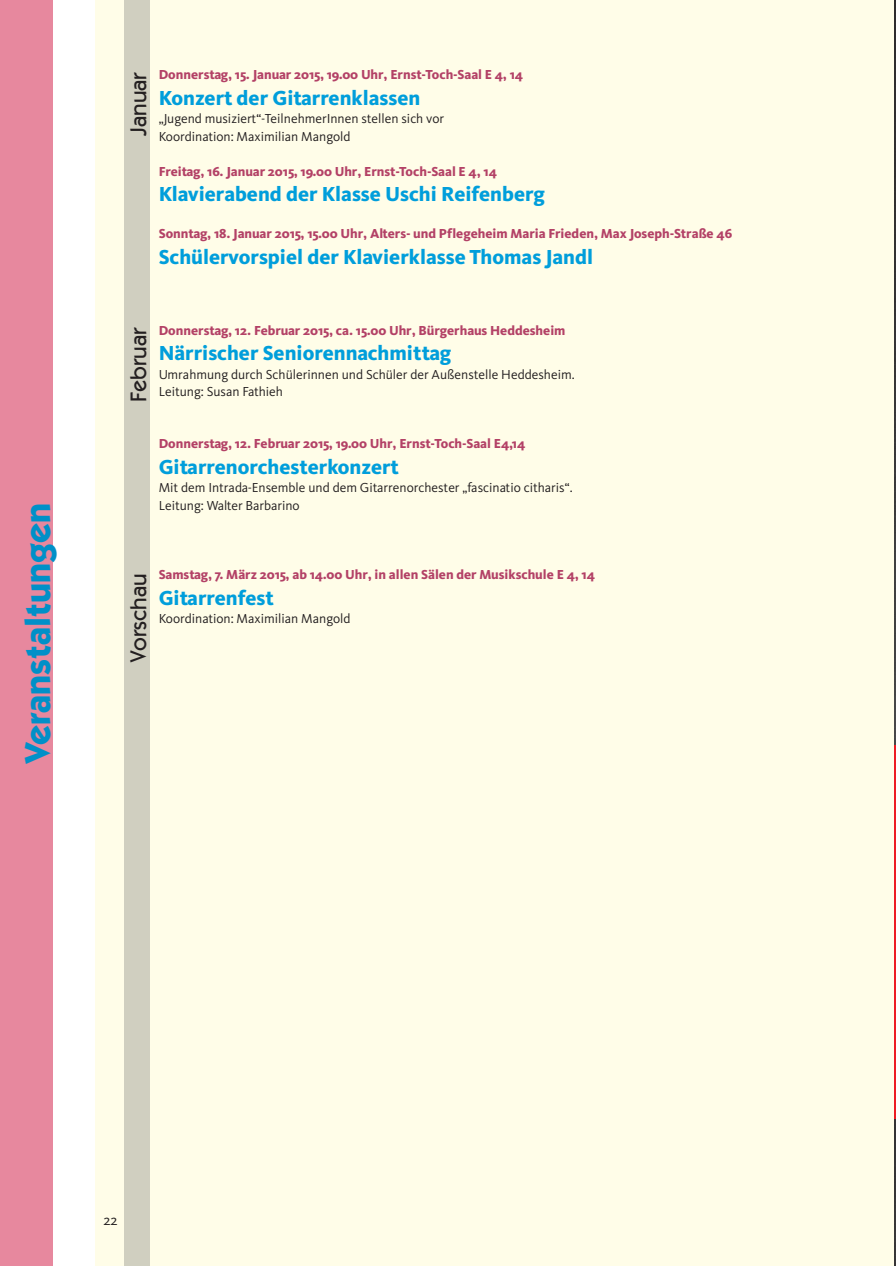
<style>
.page{position:relative;width:896px;height:1266px;background:#fff}
.page>*{position:absolute;margin:0;border:0;box-sizing:border-box;transform-origin:0 0}
.t1{font:700 36px "Itc Kabel";color:#0090c8}
.t2{font:500 22.5px "Itc Kabel";color:#231f20}
.t3{font:800 21px "Kievit";color:#009edb}
.t4{font:15px "Kievit";color:#231f20}
.t5{font:800 13.5px "Kievit";color:#b34166}
.t6{font:13.5px/17.2px "Kievit";color:#231f20}
</style>
<div class="page">
<div style="left:95px;top:0;width:799px;height:1265px;background:#fffde8"></div>
<div style="left:125px;top:0;width:25px;height:1265px;background:#d0cfc0"></div>
<div style="left:0;top:0;width:52px;height:1265px;background:#e7889e"></div>
<svg style="left:894px;top:0;width:1px;height:1265px"></svg>
<hr style="left:894px;top:745px;width:1px;height:373px;background:#ed1c24">
<h1 class="t1" style="left:24px;top:763px;width:262px;rotate:-90deg">Veranstaltungen</h1>
<h2 class="t2" style="left:130px;top:136px;width:66px;rotate:-90deg">Januar</h2>
<p class="t5" style="left:159px;top:70px;width:366px">Donnerstag, 15. Januar 2015, 19.00 Uhr, Ernst-Toch-Saal E 4, 14</p>
<h3 class="t3" style="left:159px;top:90px;width:263px">Konzert der Gitarrenklassen</h3>
<p class="t6" style="left:159px;top:112px;width:287px">„Jugend musiziert“-TeilnehmerInnen stellen sich vor<br>Koordination: Maximilian Mangold</p>
<p class="t5" style="left:159px;top:166px;width:340px">Freitag, 16. Januar 2015, 19.00 Uhr, Ernst-Toch-Saal E 4, 14</p>
<h3 class="t3" style="left:159px;top:186px;width:388px">Klavierabend der Klasse Uschi Reifenberg</h3>
<p class="t5" style="left:159px;top:228px;width:575px">Sonntag, 18. Januar 2015, 15.00 Uhr, Alters- und Pflegeheim Maria Frieden, Max Joseph-Straße 46</p>
<h3 class="t3" style="left:159px;top:248px;width:436px">Schülervorspiel der Klavierklasse Thomas Jandl</h3>
<h2 class="t2" style="left:130px;top:402px;width:77px;rotate:-90deg">Februar</h2>
<p class="t5" style="left:159px;top:325px;width:408px">Donnerstag, 12. Februar 2015, ca. 15.00 Uhr, Bürgerhaus Heddesheim</p>
<h3 class="t3" style="left:159px;top:345px;width:294px">Närrischer Seniorennachmittag</h3>
<p class="t6" style="left:159px;top:367px;width:417px">Umrahmung durch Schülerinnen und Schüler der Außenstelle Heddesheim.<br>Leitung: Susan Fathieh</p>
<p class="t5" style="left:159px;top:439px;width:368px">Donnerstag, 12. Februar 2015, 19.00 Uhr, Ernst-Toch-Saal E4,14</p>
<h3 class="t3" style="left:159px;top:459px;width:242px">Gitarrenorchesterkonzert</h3>
<p class="t6" style="left:159px;top:480px;width:415px">Mit dem Intrada-Ensemble und dem Gitarrenorchester „fascinatio citharis“.<br>Leitung: Walter Barbarino</p>
<h2 class="t2" style="left:130px;top:661px;width:89px;rotate:-90deg">Vorschau</h2>
<p class="t5" style="left:159px;top:570px;width:438px">Samstag, 7. März 2015, ab 14.00 Uhr, in allen Sälen der Musikschule E 4, 14</p>
<h3 class="t3" style="left:159px;top:590px;width:117px">Gitarrenfest</h3>
<p class="t6" style="left:159px;top:611px;width:193px">Koordination: Maximilian Mangold</p>
<p class="t4" style="left:103px;top:1214px;width:16px">22</p>
</div>
